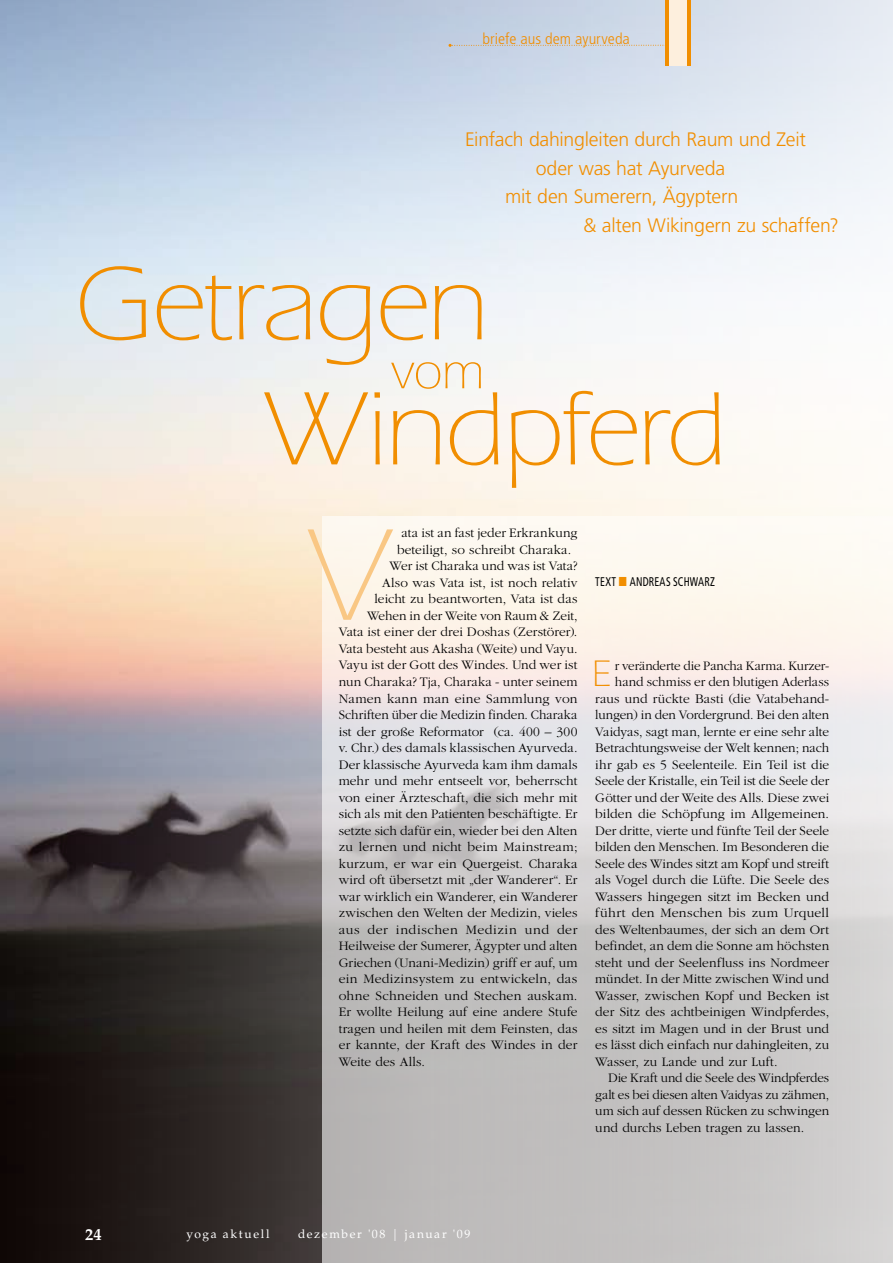
<style>
.page{position:relative;width:893px;height:1263px;background:#fff}
.page>*{position:absolute;margin:0;border:0;box-sizing:border-box;transform-origin:0 0}
.t1{font:300 108px/125.1px "Itc Eras";letter-spacing:-.015em;color:#f18e00}
.t2{font:300 51.9px "Itc Eras";color:#f18e00}
.t3{font:300 38.25px "Itc Eras";color:#f18e00}
.t4{font:300 19.5px "Frutiger";letter-spacing:-.015em;color:#f18e00}
.t5{font:700 16.5px "Palatino";color:#fff}
.t6{font:300 condensed 15.3px "Frutiger";color:#f18e00;scale:1.08 1}
.t7{font:300 13.5px "Garamond";letter-spacing:.005em;color:#000}
.t8{font:300 13.5px "Garamond";letter-spacing:.04em;color:#000}
.t9{font:condensed 12.6px "Frutiger";letter-spacing:.02em;color:#000;scale:.83 1}
.t10{font:12px "Palatino";letter-spacing:.135em;color:#fff}
.s1{color:#f18e00}
</style>
<div class="page">
<img style="left:0;top:0;width:893px;height:1263px">
<svg style="left:322px;top:516px;width:571px;height:747px;background:#d8d5d4"></svg>
<svg style="left:448px;top:44px;width:218px;height:3px"></svg>
<hr style="left:666px;top:0;width:3px;height:66px;background:#f18e00">
<div style="left:669px;top:0;width:18px;height:66px;background:#fdefdd"></div>
<hr style="left:687px;top:0;width:4px;height:66px;background:#f18e00">
<svg style="left:308px;top:529px;width:85px;height:91px;background:#fcedd9"></svg>
<p class="t6" style="left:483px;top:30px;width:138px">briefe aus dem ayurveda</p>
<h3 class="t4" style="left:465px;top:128px;width:343px">Einfach dahingleiten durch Raum und Zeit</h3>
<h3 class="t4" style="left:536px;top:157px;width:191px">oder was hat Ayurveda</h3>
<h3 class="t4" style="left:505px;top:185px;width:235px">mit den Sumerern, Ägyptern</h3>
<h3 class="t4" style="left:584px;top:214px;width:257px">&amp; alten Wikingern zu schaffen?</h3>
<h1 class="t1" style="left:266px;top:243px;width:468px;text-indent:-191px">Getragen<br>Windpferd</h1>
<h2 class="t2" style="left:392px;top:343px;width:97px">vom</h2>
<p class="t7" style="left:402px;top:526px;width:177px">ata ist an fast jeder Erkrankung</p>
<p class="t7" style="left:397px;top:542px;width:176px">beteiligt, so schreibt Charaka.</p>
<p class="t7" style="left:390px;top:559px;width:189px">Wer ist Charaka und was ist Vata?</p>
<p class="t7" style="left:382px;top:575px;width:197px">Also was Vata ist, ist noch relativ</p>
<p class="t7" style="left:375px;top:592px;width:204px">leicht zu beantworten, Vata ist das</p>
<p class="t7" style="left:367px;top:608px;width:212px">Wehen in der Weite von Raum &amp; Zeit,</p>
<p class="t7" style="left:339px;top:625px;width:240px">Vata ist einer der drei Doshas (Zerstörer).</p>
<p class="t7" style="left:339px;top:641px;width:240px">Vata besteht aus Akasha (Weite) und Vayu.</p>
<p class="t7" style="left:339px;top:658px;width:240px">Vayu ist der Gott des Windes. Und wer ist</p>
<p class="t7" style="left:339px;top:674px;width:240px">nun Charaka? Tja, Charaka - unter seinem</p>
<p class="t7" style="left:339px;top:691px;width:240px">Namen kann man eine Sammlung von</p>
<p class="t7" style="left:339px;top:707px;width:240px">Schriften über die Medizin finden. Charaka</p>
<p class="t7" style="left:339px;top:724px;width:240px">ist der große Reformator (ca. 400 – 300</p>
<p class="t7" style="left:339px;top:740px;width:240px">v. Chr.) des damals klassischen Ayurveda.</p>
<p class="t7" style="left:339px;top:757px;width:240px">Der klassische Ayurveda kam ihm damals</p>
<p class="t7" style="left:339px;top:773px;width:240px">mehr und mehr entseelt vor, beherrscht</p>
<p class="t7" style="left:339px;top:790px;width:240px">von einer Ärzteschaft, die sich mehr mit</p>
<p class="t7" style="left:339px;top:806px;width:240px">sich als mit den Patienten beschäftigte. Er</p>
<p class="t7" style="left:339px;top:823px;width:240px">setzte sich dafür ein, wieder bei den Alten</p>
<p class="t7" style="left:339px;top:839px;width:240px">zu lernen und nicht beim Mainstream;</p>
<p class="t7" style="left:339px;top:856px;width:240px">kurzum, er war ein Quergeist. Charaka</p>
<p class="t7" style="left:339px;top:872px;width:240px">wird oft übersetzt mit „der Wanderer“. Er</p>
<p class="t7" style="left:339px;top:889px;width:240px">war wirklich ein Wanderer, ein Wanderer</p>
<p class="t7" style="left:339px;top:905px;width:240px">zwischen den Welten der Medizin, vieles</p>
<p class="t8" style="left:339px;top:922px;width:240px">aus der indischen Medizin und der</p>
<p class="t7" style="left:339px;top:938px;width:240px">Heilweise der Sumerer, Ägypter und alten</p>
<p class="t7" style="left:339px;top:955px;width:240px">Griechen (Unani-Medizin) griff er auf, um</p>
<p class="t7" style="left:339px;top:971px;width:240px">ein Medizinsystem zu entwickeln, das</p>
<p class="t7" style="left:339px;top:988px;width:240px">ohne Schneiden und Stechen auskam.</p>
<p class="t7" style="left:339px;top:1004px;width:240px">Er wollte Heilung auf eine andere Stufe</p>
<p class="t7" style="left:339px;top:1021px;width:240px">tragen und heilen mit dem Feinsten, das</p>
<p class="t7" style="left:339px;top:1037px;width:240px">er kannte, der Kraft des Windes in der</p>
<p class="t7" style="left:339px;top:1054px;width:88px">Weite des Alls.</p>
<p class="t9" style="left:595px;top:575px;width:146px">TEXT <span class="s1">■</span> ANDREAS SCHWARZ</p>
<h3 class="t3" style="left:592px;top:653px;width:23px">E</h3>
<p class="t7" style="left:615px;top:658px;width:216px">r veränderte die Pancha Karma. Kurzer-</p>
<p class="t7" style="left:615px;top:675px;width:216px">hand schmiss er den blutigen Aderlass</p>
<p class="t7" style="left:595px;top:691px;width:235px">raus und rückte Basti (die Vatabehand-</p>
<p class="t7" style="left:595px;top:708px;width:235px">lungen) in den Vordergrund. Bei den alten</p>
<p class="t7" style="left:595px;top:724px;width:235px">Vaidyas, sagt man, lernte er eine sehr alte</p>
<p class="t7" style="left:595px;top:741px;width:235px">Betrachtungsweise der Welt kennen; nach</p>
<p class="t7" style="left:595px;top:757px;width:235px">ihr gab es 5 Seelenteile. Ein Teil ist die</p>
<p class="t7" style="left:595px;top:774px;width:235px">Seele der Kristalle, ein Teil ist die Seele der</p>
<p class="t7" style="left:595px;top:790px;width:235px">Götter und der Weite des Alls. Diese zwei</p>
<p class="t7" style="left:595px;top:807px;width:235px">bilden die Schöpfung im Allgemeinen.</p>
<p class="t7" style="left:595px;top:823px;width:235px">Der dritte, vierte und fünfte Teil der Seele</p>
<p class="t7" style="left:595px;top:840px;width:235px">bilden den Menschen. Im Besonderen die</p>
<p class="t7" style="left:595px;top:856px;width:235px">Seele des Windes sitzt am Kopf und streift</p>
<p class="t7" style="left:595px;top:873px;width:235px">als Vogel durch die Lüfte. Die Seele des</p>
<p class="t7" style="left:595px;top:889px;width:235px">Wassers hingegen sitzt im Becken und</p>
<p class="t7" style="left:595px;top:906px;width:235px">führt den Menschen bis zum Urquell</p>
<p class="t7" style="left:595px;top:922px;width:235px">des Weltenbaumes, der sich an dem Ort</p>
<p class="t7" style="left:595px;top:939px;width:235px">befindet, an dem die Sonne am höchsten</p>
<p class="t7" style="left:595px;top:955px;width:235px">steht und der Seelenfluss ins Nordmeer</p>
<p class="t7" style="left:595px;top:972px;width:235px">mündet. In der Mitte zwischen Wind und</p>
<p class="t7" style="left:595px;top:988px;width:235px">Wasser, zwischen Kopf und Becken ist</p>
<p class="t7" style="left:595px;top:1005px;width:235px">der Sitz des achtbeinigen Windpferdes,</p>
<p class="t7" style="left:595px;top:1021px;width:235px">es sitzt im Magen und in der Brust und</p>
<p class="t7" style="left:595px;top:1038px;width:235px">es lässt dich einfach nur dahingleiten, zu</p>
<p class="t7" style="left:595px;top:1054px;width:184px">Wasser, zu Lande und zur Luft.</p>
<p class="t7" style="left:608px;top:1071px;width:223px">Die Kraft und die Seele des Windpferdes</p>
<p class="t7" style="left:595px;top:1087px;width:235px">galt es bei diesen alten Vaidyas zu zähmen,</p>
<p class="t7" style="left:595px;top:1104px;width:235px">um sich auf dessen Rücken zu schwingen</p>
<p class="t7" style="left:595px;top:1120px;width:210px">und durchs Leben tragen zu lassen.</p>
<p class="t5" style="left:85px;top:1224px;width:18px">24</p>
<p class="t10" style="left:186px;top:1226px;width:85px">yoga aktuell</p>
<p class="t10" style="left:298px;top:1226px;width:174px">dezember '08 | januar '09</p>
</div>
